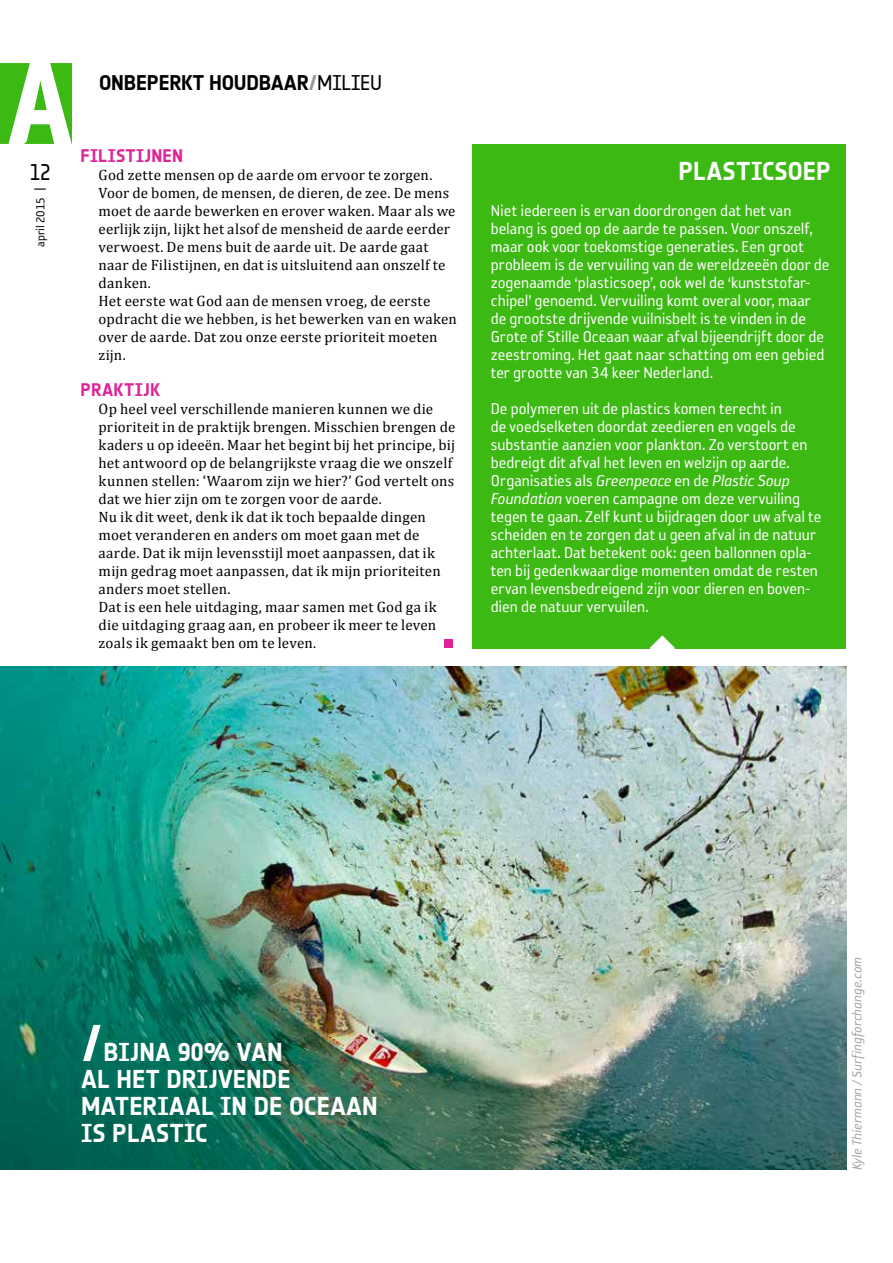
<style>
.page{position:relative;width:893px;height:1263px;background:#fff}
.page>*{position:absolute;margin:0;border:0;box-sizing:border-box;transform-origin:0 0}
.t1{font:25.5px/27px "Notes Style Bold Tf";letter-spacing:.005em;color:#fff}
.t2{font:22.5px "Notes Style Regular Tf";color:#000;scale:.95 1}
.t3{font:21px "Notes Style Bold Tf";letter-spacing:-.01em;color:#000}
.t4{font:18px/18px "Reykjavik One OT A Gauge";color:#fff}
.t5{font:18px "Notes Style Bold Tf";letter-spacing:.015em;color:#dd2397}
.t6{font:15px/18px "Cambria";letter-spacing:.015em;color:#000}
.t7{font:italic 15px "Reykjavik One OT A Gauge";letter-spacing:.005em;color:#a3a4a4}
.t8{font:13.5px "Reykjavik One OT A Gauge";letter-spacing:-.01em;color:#000}
.s1{font-size:15px}
.s2{color:#989898}
.s3{font-family:"Notes Style Regular Tf"}
.s4{font-style:italic}
.s5{font-size:51px}
</style>
<div class="page">
<svg style="left:0;top:63px;width:72px;height:81px"></svg>
<div style="left:444px;top:639px;width:9px;height:9px;background:#dd2397"></div>
<div style="left:472px;top:144px;width:374px;height:504px;background:#3cb913"></div>
<svg style="left:650px;top:635px;width:25px;height:14px"></svg>
<img style="left:0;top:666px;width:846px;height:503px">
<h2 class="t2" style="left:30px;top:159px;width:24px">12</h2>
<p class="t8" style="left:34px;top:247px;width:61px;rotate:-90deg">april 2015 <span class="s1">|</span></p>
<h3 class="t3" style="left:99px;top:71px;width:285px">ONBEPERKT HOUDBAAR<span class="s2">/</span><span class="s3">MILIEU</span></h3>
<p class="t5" style="left:81px;top:145px;width:104px">FILISTIJNEN</p>
<p class="t6" style="left:99px;top:166px;width:360px">God zette mensen op de aarde om ervoor te zorgen.<br>Voor de bomen, de mensen, de dieren, de zee. De mens moet de aarde bewerken en erover waken. Maar als we eerlijk zijn, lijkt het alsof de mensheid de aarde eerder verwoest. De mens buit de aarde uit. De aarde gaat naar de Filistijnen, en dat is uitsluitend aan onszelf te danken.<br>Het eerste wat God aan de mensen vroeg, de eerste opdracht die we hebben, is het bewerken van en waken over de aarde. Dat zou onze eerste prioriteit moeten zijn.</p>
<p class="t5" style="left:81px;top:379px;width:81px">PRAKTIJK</p>
<p class="t6" style="left:99px;top:400px;width:358px">Op heel veel verschillende manieren kunnen we die prioriteit in de praktijk brengen. Misschien brengen de kaders u op ideeën. Maar het begint bij het principe, bij het antwoord op de belangrijkste vraag die we onszelf kunnen stellen: ‘Waarom zijn we hier?’ God vertelt ons dat we hier zijn om te zorgen voor de aarde.<br>Nu ik dit weet, denk ik dat ik toch bepaalde dingen moet veranderen en anders om moet gaan met de aarde. Dat ik mijn levensstijl moet aanpassen, dat ik mijn gedrag moet aanpassen, dat ik mijn prioriteiten anders moet stellen.<br>Dat is een hele uitdaging, maar samen met God ga ik die uitdaging graag aan, en probeer ik meer te leven zoals ik gemaakt ben om te leven.</p>
<h1 class="t1" style="left:678px;top:157px;width:154px">PLASTICSOEP</h1>
<p class="t4" style="left:491px;top:202px;width:340px">Niet iedereen is ervan doordrongen dat het van belang is goed op de aarde te passen. Voor onszelf, maar ook voor toekomstige generaties. Een groot probleem is de vervuiling van de wereldzeeën door de zogenaamde ‘plasticsoep’, ook wel de ‘kunststofar&shy;chipel’ genoemd. Vervuiling komt overal voor, maar de grootste drijvende vuilnisbelt is te vinden in de Grote of Stille Oceaan waar afval bijeendrijft door de zeestroming. Het gaat naar schatting om een gebied ter grootte van 34 keer Nederland.</p>
<p class="t4" style="left:491px;top:400px;width:332px">De polymeren uit de plastics komen terecht in<br>de voedselketen doordat zeedieren en vogels de substantie aanzien voor plankton. Zo verstoort en bedreigt dit afval het leven en welzijn op aarde.<br>Organisaties als <span class="s4">Greenpeace</span> en de <span class="s4">Plastic Soup Foundation</span> voeren campagne om deze vervuiling tegen te gaan. Zelf kunt u bijdragen door uw afval te scheiden en te zorgen dat u geen afval in de natuur achterlaat. Dat betekent ook: geen ballonnen opla&shy;ten bij gedenkwaardige momenten omdat de resten ervan levensbedreigend zijn voor dieren en boven&shy;dien de natuur vervuilen.</p>
<h1 class="t1" style="left:81px;top:1038px;width:298px"><span class="s5">/</span>BIJNA 90% VAN<br>AL HET DRIJVENDE<br>MATERIAAL IN DE OCEAAN<br>IS PLASTIC</h1>
<p class="t7" style="left:849px;top:1170px;width:215px;rotate:-90deg">Kyle Thiermann / Surfingforchange.com</p>
</div>
